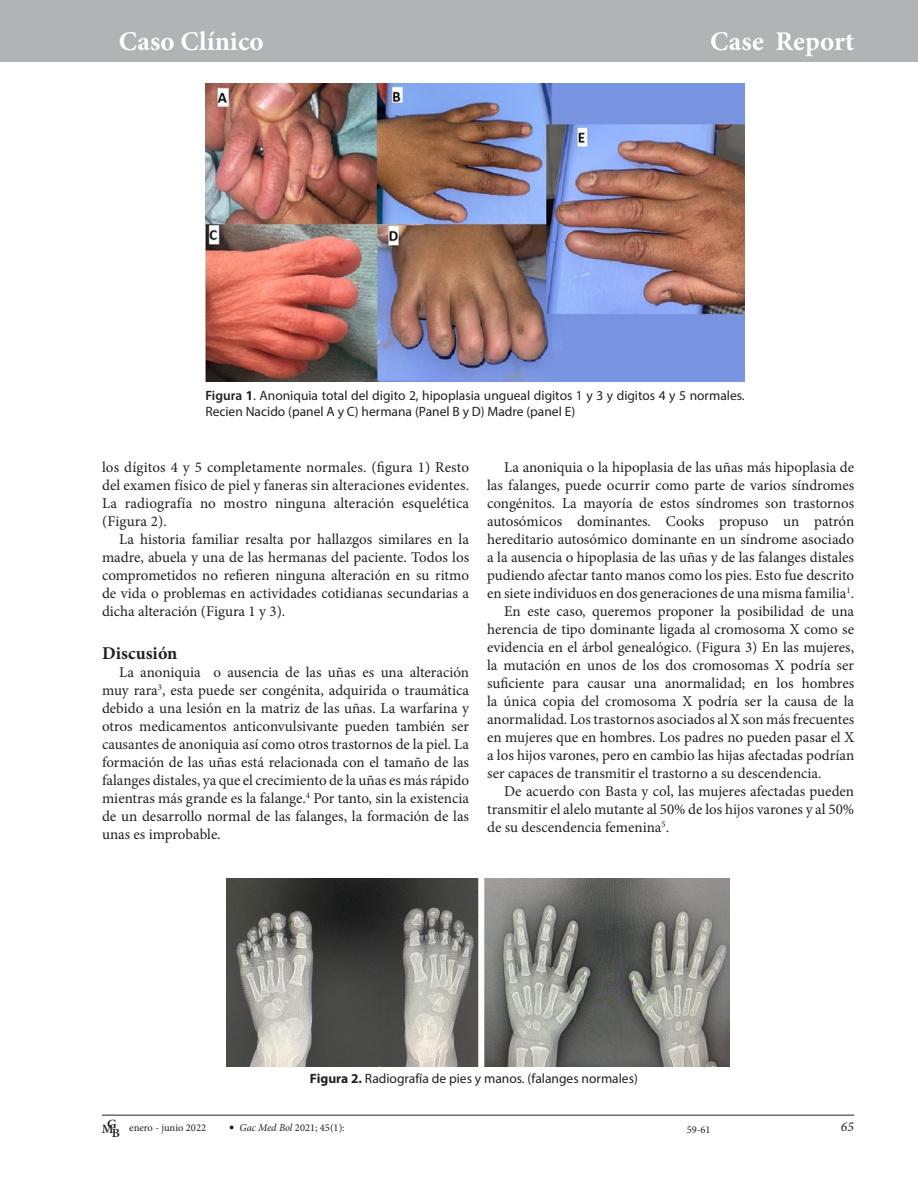
<style>
.page{position:relative;width:918px;height:1188px;background:#fff}
.page>*{position:absolute;margin:0;border:0;box-sizing:border-box;transform-origin:0 0}
.t1{font:700 27px "Minion Pro";letter-spacing:.005em;color:#fff}
.t2{font:700 18px "Minion Pro";color:#231f20}
.t3{font:15px/18px "Minion Pro";color:#231f20;text-align:justify}
.t4{font:13.5px/16.2px "Myriad Pro";color:#231f20}
.t5{font:italic 13.5px "Minion Pro";color:#231f20}
.t6{font:600 12.6px "Minion Pro";color:#231f20;scale:1.05 1}
.t7{font:10.5px "Minion Pro";color:#231f20}
.s1{font-weight:600}
.s2{font-weight:700}
.s3{font-weight:600;font-size:12.6px}
.s4{font-style:italic}
</style>
<div class="page">
<div style="left:0;top:1px;width:918px;height:61px;background:#b2b3b7"></div>
<hr style="left:102px;top:1115px;width:752px;height:1px;background:#231f20">
<svg style="left:230px;top:1126px;width:4px;height:3px"></svg>
<img style="left:205px;top:83px;width:540px;height:298px">
<img style="left:227px;top:878px;width:503px;height:188px">
<h1 class="t1" style="left:119px;top:23px;width:146px">Caso Clínico</h1>
<h1 class="t1" style="left:710px;top:23px;width:146px">Case Report</h1>
<p class="t4" style="left:205px;top:387px;width:541px"><span class="s1">Figura</span> <span class="s2">1</span>. Anoniquia total del digito 2, hipoplasia ungueal digitos 1 y 3 y digitos 4 y 5 normales.<br>Recien Nacido (panel A y C) hermana (Panel B y D) Madre (panel E)</p>
<p class="t3" style="left:102px;top:458px;width:369px">los dígitos 4 y 5 completamente normales. (figura 1) Resto del examen físico de piel y faneras sin alteraciones evidentes.<br>La radiografía no mostro ninguna alteración esquelética (Figura 2).</p>
<p class="t3" style="left:102px;top:530px;width:369px;text-indent:17px">La historia familiar resalta por hallazgos similares en la madre, abuela y una de las hermanas del paciente. Todos los comprometidos no refieren ninguna alteración en su ritmo de vida o problemas en actividades cotidianas secundarias a dicha alteración (Figura 1 y 3).</p>
<p class="t2" style="left:102px;top:641px;width:77px">Discusión</p>
<p class="t3" style="left:102px;top:663px;width:369px;text-indent:17px">La anoniquia o ausencia de las uñas es una alteración muy rara<sup>3</sup>, esta puede ser congénita, adquirida o traumática debido a una lesión en la matriz de las uñas. La warfarina y otros medicamentos anticonvulsivante pueden también ser causantes de anoniquia así como otros trastornos de la piel. La formación de las uñas está relacionada con el tamaño de las falanges distales, ya que el crecimiento de la uñas es más rápido mientras más grande es la falange.<sup>4</sup> Por tanto, sin la existencia de un desarrollo normal de las falanges, la formación de las unas es improbable.</p>
<p class="t3" style="left:487px;top:458px;width:369px;text-indent:17px">La anoniquia o la hipoplasia de las uñas más hipoplasia de las falanges, puede ocurrir como parte de varios síndromes congénitos. La mayoría de estos síndromes son trastornos autosómicos dominantes. Cooks propuso un patrón hereditario autosómico dominante en un síndrome asociado a la ausencia o hipoplasia de las uñas y de las falanges distales pudiendo afectar tanto manos como los pies. Esto fue descrito en siete individuos en dos generaciones de una misma familia<sup>1</sup>.</p>
<p class="t3" style="left:487px;top:602px;width:369px;text-indent:17px">En este caso, queremos proponer la posibilidad de una herencia de tipo dominante ligada al cromosoma X como se evidencia en el árbol genealógico. (Figura 3) En las mujeres, la mutación en unos de los dos cromosomas X podría ser suficiente para causar una anormalidad; en los hombres la única copia del cromosoma X podría ser la causa de la anormalidad. Los trastornos asociados al X son más frecuentes en mujeres que en hombres. Los padres no pueden pasar el X a los hijos varones, pero en cambio las hijas afectadas podrían ser capaces de transmitir el trastorno a su descendencia.</p>
<p class="t3" style="left:487px;top:782px;width:369px;text-indent:17px">De acuerdo con Basta y col, las mujeres afectadas pueden transmitir el alelo mutante al 50% de los hijos varones y al 50% de su descendencia femenina<sup>5</sup>.</p>
<p class="t4" style="left:310px;top:1070px;width:329px"><span class="s2">Figura 2.</span> Radiografía de pies y manos. (falanges normales)</p>
<p class="t6" style="left:102px;top:1118px;width:16px">MG</p>
<p class="t5" style="left:841px;top:1118px;width:14px">65</p>
<p class="t7" style="left:112px;top:1121px;width:96px"><span class="s3">B</span> enero - junio 2022</p>
<p class="t7" style="left:240px;top:1121px;width:107px"><span class="s4">Gac Med Bol</span> 2021; 45(1):</p>
<p class="t7" style="left:687px;top:1122px;width:25px">59-61</p>
</div>
